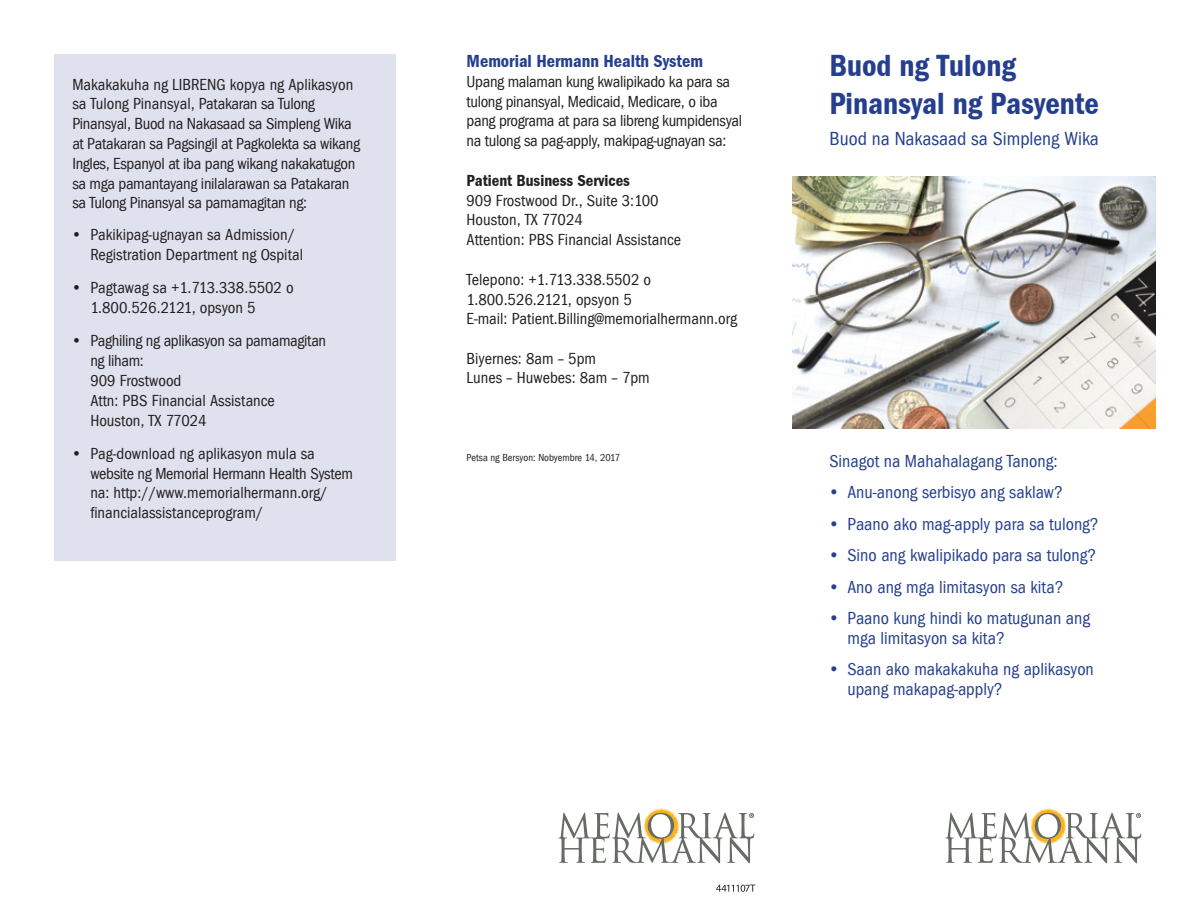
<style>
.page{position:relative;width:1188px;height:918px;background:#fff}
.page>*{position:absolute;margin:0;border:0;box-sizing:border-box;transform-origin:0 0}
.t1{font:600 31.5px/37.8px "Franklin Got Cd ITCTT";color:#253f8e}
.t2{font:19.5px "Franklin Got Cd ITCTT";color:#253f8e}
.t3{font:18px/19.5px "Franklin Got Cd ITCTT";color:#253f8e}
.t4{font:600 18px "Franklin Got Cd ITCTT";color:#253f8e}
.t5{font:16.5px/19.8px "Franklin Got Cd ITCTT";letter-spacing:-.01em;color:#231f20}
.t6{font:600 16.5px "Franklin Got Cd ITCTT";color:#231f20}
.t7{font:10.5px "Franklin Got Cd ITCTT";color:#231f20}
</style>
<div class="page">
<img style="left:1025px;top:808px;width:35px;height:5px">
<svg style="left:945px;top:813px;width:196px;height:51px"></svg>
<img style="left:638px;top:808px;width:35px;height:5px">
<svg style="left:558px;top:813px;width:196px;height:51px"></svg>
<svg style="left:716px;top:885px;width:39px;height:7px"></svg>
<img style="left:793px;top:177px;width:363px;height:251px">
<div style="left:54px;top:54px;width:341px;height:507px;background:#e0e1ee"></div>
<p class="t5" style="left:72px;top:74px;width:289px">Makakakuha ng LIBRENG kopya ng Aplikasyon sa Tulong Pinansyal, Patakaran sa Tulong Pinansyal, Buod na Nakasaad sa Simpleng Wika at Patakaran sa Pagsingil at Pagkolekta sa wikang Ingles, Espanyol at iba pang wikang nakakatugon sa mga pamantayang inilalarawan sa Patakaran sa Tulong Pinansyal sa pamamagitan ng:</p>
<p class="t5" style="left:90px;top:224px;width:214px;text-indent:-18px">• Pakikipag-ugnayan sa Admission/<br>Registration Department ng Ospital</p>
<p class="t5" style="left:90px;top:278px;width:205px;text-indent:-18px">• Pagtawag sa +1.713.338.5502 o<br>1.800.526.2121, opsyon 5</p>
<p class="t5" style="left:90px;top:331px;width:237px;text-indent:-18px">• Paghiling ng aplikasyon sa pamamagitan ng liham:<br>909 Frostwood<br>Attn: PBS Financial Assistance<br>Houston, TX 77024</p>
<p class="t5" style="left:90px;top:443px;width:264px;text-indent:-18px">• Pag-download ng aplikasyon mula sa website ng Memorial Hermann Health System na: http://www.memorialhermann.org/ financialassistanceprogram/</p>
<p class="t4" style="left:467px;top:51px;width:238px">Memorial Hermann Health System</p>
<p class="t5" style="left:467px;top:71px;width:277px">Upang malaman kung kwalipikado ka para sa tulong pinansyal, Medicaid, Medicare, o iba pang programa at para sa libreng kumpidensyal na tulong sa pag-apply, makipag-ugnayan sa:</p>
<p class="t6" style="left:467px;top:171px;width:165px">Patient Business Services</p>
<p class="t5" style="left:467px;top:190px;width:216px">909 Frostwood Dr., Suite 3:100<br>Houston, TX 77024<br>Attention: PBS Financial Assistance</p>
<p class="t5" style="left:467px;top:269px;width:272px">Telepono: +1.713.338.5502 o<br>1.800.526.2121, opsyon 5<br>E-mail: Patient.Billing@memorialhermann.org</p>
<p class="t5" style="left:467px;top:349px;width:185px;line-height:19.2px">Biyernes: 8am – 5pm<br>Lunes – Huwebes: 8am – 7pm</p>
<p class="t7" style="left:467px;top:451px;width:155px">Petsa ng Bersyon: Nobyembre 14, 2017</p>
<h1 class="t1" style="left:829px;top:46px;width:271px">Buod ng Tulong<br>Pinansyal ng Pasyente</h1>
<p class="t2" style="left:829px;top:127px;width:271px">Buod na Nakasaad sa Simpleng Wika</p>
<p class="t3" style="left:829px;top:451px;width:230px">Sinagot na Mahahalagang Tanong:</p>
<p class="t3" style="left:829px;top:482px;width:235px">• Anu-anong serbisyo ang saklaw?</p>
<p class="t3" style="left:829px;top:514px;width:271px">• Paano ako mag-apply para sa tulong?</p>
<p class="t3" style="left:829px;top:545px;width:268px">• Sino ang kwalipikado para sa tulong?</p>
<p class="t3" style="left:829px;top:577px;width:236px">• Ano ang mga limitasyon sa kita?</p>
<p class="t3" style="left:847px;top:608px;width:244px;text-indent:-18px">• Paano kung hindi ko matugunan ang mga limitasyon sa kita?</p>
<p class="t3" style="left:847px;top:659px;width:248px;text-indent:-18px">• Saan ako makakakuha ng aplikasyon upang makapag-apply?</p>
</div>
